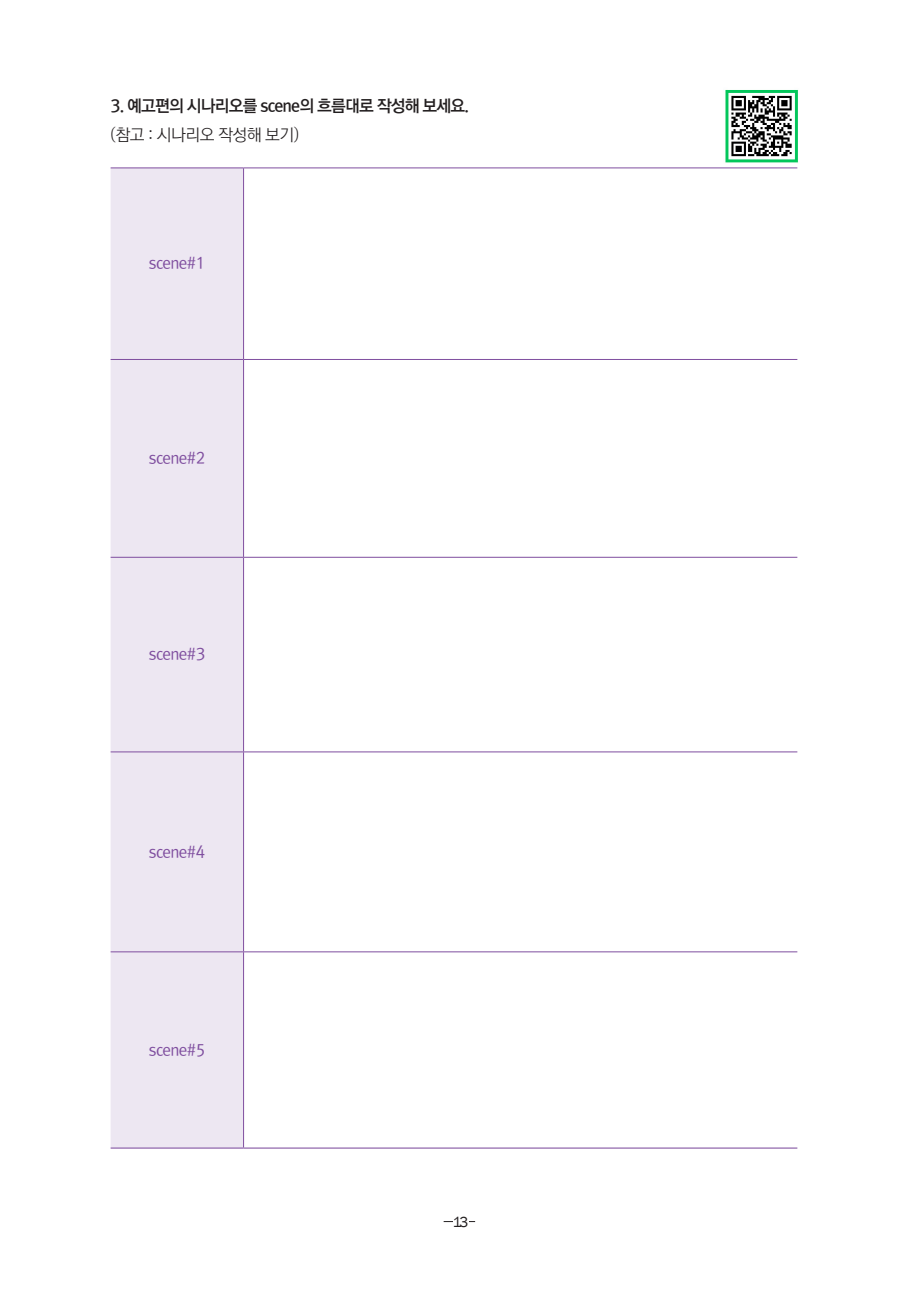
<style>
.page{position:relative;width:919px;height:1289px;background:#fff}
.page>*{position:absolute;margin:0;border:0;box-sizing:border-box;transform-origin:0 0}
.문제제목{font:16.5px "Rix Go B";letter-spacing:-.05em;color:#231f20}
.보기1234{font:16.5px "Rix Go L";letter-spacing:-.03em;color:#231f20}
.표제목{font:15.75px "Rix Go M";letter-spacing:-.04em;color:#7f4e9f}
.t1{font:15px "Franklin Gothic";color:#231f20}
</style>
<div class="page">
<hr style="left:443px;top:1221px;width:32px;height:1px;background:#231f20">
<div style="left:453px;top:1212px;width:15px;height:17px;background:#fff"></div>
<img style="left:718px;top:90px;width:80px;height:79px">
<div style="left:111px;top:168px;width:132px;height:979px;background:#ede7f2"></div>
<hr style="left:111px;top:1147px;width:132px;height:1px;background:#7f4e9f">
<hr style="left:243px;top:1147px;width:554px;height:1px;background:#7f4e9f">
<hr style="left:111px;top:167px;width:132px;height:1px;background:#7f4e9f">
<hr style="left:243px;top:167px;width:554px;height:1px;background:#7f4e9f">
<hr style="left:111px;top:359px;width:132px;height:1px;background:#7f4e9f">
<hr style="left:243px;top:359px;width:554px;height:1px;background:#7f4e9f">
<hr style="left:111px;top:557px;width:132px;height:1px;background:#7f4e9f">
<hr style="left:243px;top:557px;width:554px;height:1px;background:#7f4e9f">
<hr style="left:111px;top:751px;width:132px;height:1px;background:#7f4e9f">
<hr style="left:243px;top:751px;width:554px;height:1px;background:#7f4e9f">
<hr style="left:111px;top:951px;width:132px;height:1px;background:#7f4e9f">
<hr style="left:243px;top:951px;width:554px;height:1px;background:#7f4e9f">
<hr style="left:243px;top:168px;width:1px;height:191px;background:#7f4e9f">
<hr style="left:243px;top:360px;width:1px;height:197px;background:#7f4e9f">
<hr style="left:243px;top:557px;width:1px;height:194px;background:#7f4e9f">
<hr style="left:243px;top:752px;width:1px;height:199px;background:#7f4e9f">
<hr style="left:243px;top:952px;width:1px;height:195px;background:#7f4e9f">
<p class="문제제목" style="left:111px;top:95px;width:360px">3. 예고편의 시나리오를 scene의 흐름대로 작성해 보세요.</p>
<p class="보기1234" style="left:111px;top:124px;width:190px">(참고 : 시나리오 작성해 보기)</p>
<p class="표제목" style="left:149px;top:254px;width:58px">scene#1</p>
<p class="표제목" style="left:149px;top:448px;width:58px">scene#2</p>
<p class="표제목" style="left:149px;top:644px;width:58px">scene#3</p>
<p class="표제목" style="left:149px;top:842px;width:58px">scene#4</p>
<p class="표제목" style="left:149px;top:1040px;width:58px">scene#5</p>
<p class="t1" style="left:453px;top:1212px;width:17px">13</p>
</div>
